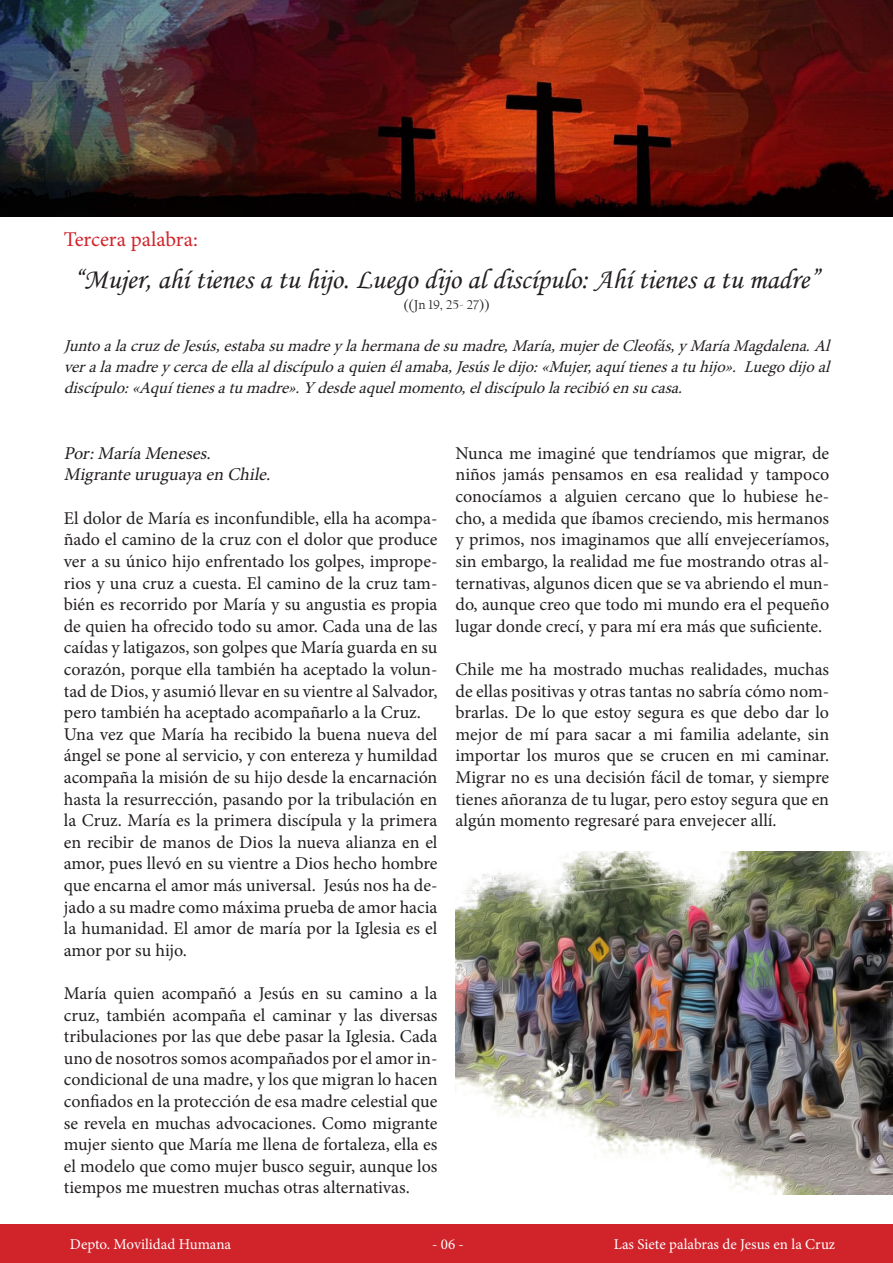
<style>
.page{position:relative;width:893px;height:1263px;background:#fff}
.page>*{position:absolute;margin:0;border:0;box-sizing:border-box;transform-origin:0 0}
.t1{font:28.5px "Monotype Corsiva";color:#231f20}
.t2{font:21px "Minion Pro";color:#d1232a}
.t3{font:18px/21.6px "Minion Pro";letter-spacing:-.005em;color:#231f20;text-align:justify}
.t4{font:italic 18px "Minion Pro";color:#231f20}
.t5{font:italic 16.5px/21px "Minion Pro";color:#231f20;text-align:justify}
.t6{font:15px "Minion Pro";letter-spacing:-.005em;color:#fff}
.t7{font:13.5px "Californian FB";color:#231f20}
</style>
<div class="page">
<img style="left:0;top:0;width:893px;height:217px">
<div style="left:0;top:1224px;width:893px;height:39px;background:#d1232a"></div>
<img style="left:455px;top:852px;width:438px;height:343px">
<p class="t2" style="left:64px;top:226px;width:135px">Tercera palabra:</p>
<p class="t1" style="left:74px;top:262px;width:747px">“Mujer, ahí tienes a tu hijo. Luego dijo al discípulo: Ahí tienes a tu madre”</p>
<p class="t7" style="left:403px;top:297px;width:88px">((Jn 19, 25- 27))</p>
<p class="t5" style="left:64px;top:336px;width:773px">JuntoalacruzdeJesús,estabasumadreylahermanadesumadre,María,mujerdeCleofás,yMaríaMagdalena.Al veralamadreycercadeellaaldiscípuloaquienélamaba,Jesúsledij o:«Muj er,aquítienesatuhij o». Luegodij oal discípulo:«Aquítienesatumadre».Ydesdeaquelmomento,eldiscípulolarecibióensucasa.</p>
<p class="t4" style="left:64px;top:441px;width:152px">Por:MaríaMeneses.</p>
<p class="t4" style="left:64px;top:463px;width:212px">Migranteuruguayaen Chile.</p>
<p class="t3" style="left:64px;top:507px;width:375px">El dolor de María es inconfundible, ella ha acompa&shy;ñado el camino de la cruz con el dolor que produce ver a su único hijo enfrentado los golpes, imprope&shy;rios y una cruz a cuesta. El camino de la cruz tam&shy;bién es recorrido por María y su angustia es propia de quien ha ofrecido todo su amor. Cada una de las caídas y latigazos, son golpes que María guarda en su corazón, porque ella también ha aceptado la volun&shy;tad de Dios, y asumió llevar en su vientre al Salvador, pero también ha aceptado acompañarlo a la Cruz.</p>
<p class="t3" style="left:64px;top:723px;width:375px">Una vez que María ha recibido la buena nueva del ángel se pone al servicio, y con entereza y humildad acompaña la misión de su hijo desde la encarnación hasta la resurrección, pasando por la tribulación en la Cruz. María es la primera discípula y la primera en recibir de manos de Dios la nueva alianza en el amor, pues llevó en su vientre a Dios hecho hombre que encarna el amor más universal. Jesús nos ha de&shy;jado a su madre como máxima prueba de amor hacia la humanidad. El amor de maría por la Iglesia es el amor por su hijo.</p>
<p class="t3" style="left:64px;top:982px;width:375px">María quien acompañó a Jesús en su camino a la cruz, también acompaña el caminar y las diversas tribulaciones por las que debe pasar la Iglesia. Cada uno de nosotros somos acompañados por el amor in&shy;condicional de una madre, y los que migran lo hacen confiados en la protección de esa madre celestial que se revela en muchas advocaciones. Como migrante mujer siento que María me llena de fortaleza, ella es el modelo que como mujer busco seguir, aunque los tiempos me muestren muchas otras alternativas.</p>
<p class="t3" style="left:455px;top:442px;width:375px">Nunca me imaginé que tendríamos que migrar, de niños jamás pensamos en esa realidad y tampoco conocíamos a alguien cercano que lo hubiese he&shy;cho, a medida que íbamos creciendo, mis hermanos y primos, nos imaginamos que allí envejeceríamos, sin embargo, la realidad me fue mostrando otras al&shy;ternativas, algunos dicen que se va abriendo el mun&shy;do, aunque creo que todo mi mundo era el pequeño lugar donde crecí, y para mí era más que suficiente.</p>
<p class="t3" style="left:455px;top:658px;width:375px">Chile me ha mostrado muchas realidades, muchas de ellas positivas y otras tantas no sabría cómo nom&shy;brarlas. De lo que estoy segura es que debo dar lo mejor de mí para sacar a mi familia adelante, sin importar los muros que se crucen en mi caminar.<br>Migrar no es una decisión fácil de tomar, y siempre tienes añoranza de tu lugar, pero estoy segura que en algún momento regresaré para envejecer allí.</p>
<p class="t6" style="left:70px;top:1234px;width:163px">Depto. Movilidad Humana</p>
<p class="t6" style="left:432px;top:1234px;width:33px">- 06 -</p>
<p class="t6" style="left:614px;top:1234px;width:223px">Las Siete palabras de Jesus en la Cruz</p>
</div>
